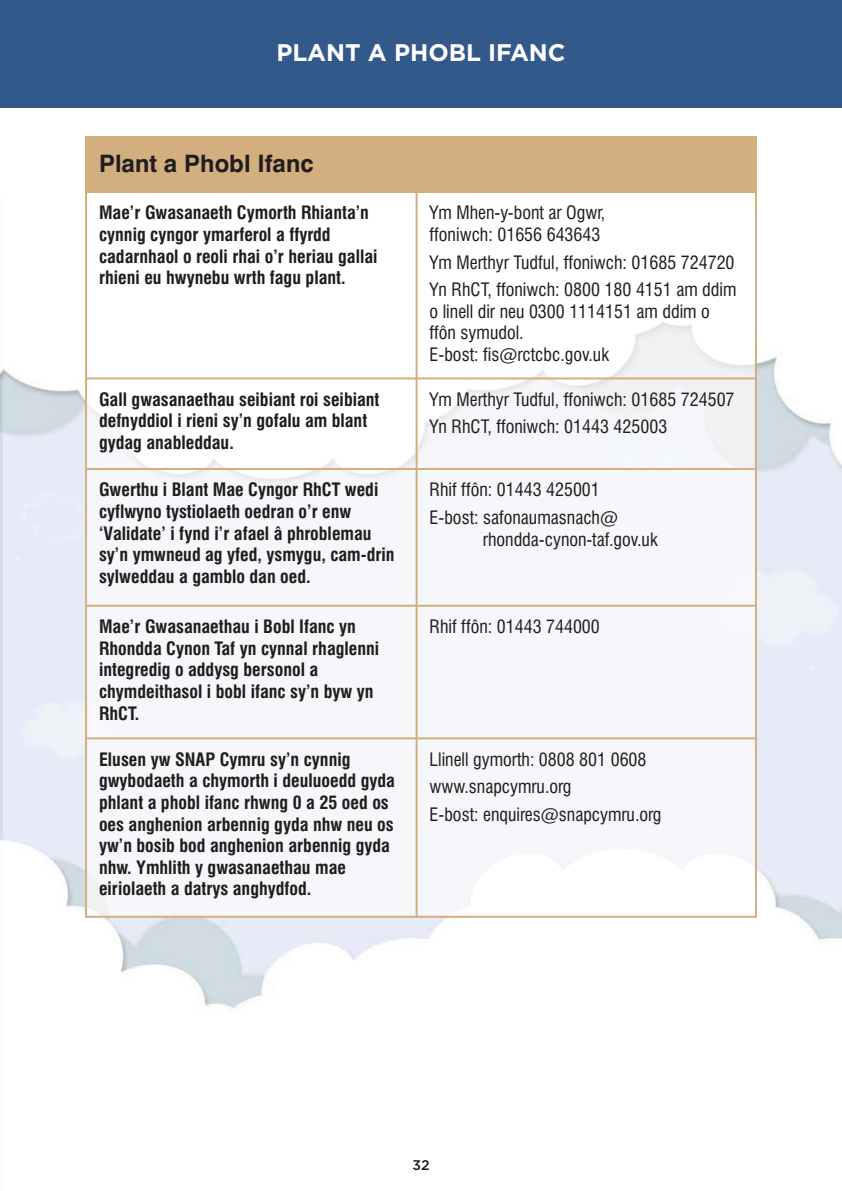
<style>
.page{position:relative;width:842px;height:1191px;background:#fff}
.page>*{position:absolute;margin:0;border:0;box-sizing:border-box;transform-origin:0 0}
.t1{font:700 24px "Gotham";color:#fff}
.t2{font:700 24px "Swiss 721 BT";color:#201d1d}
.t3{font:700 condensed 18px/21.6px "Swiss 721 BT";color:#201d1d}
.t4{font:condensed 18px/27.6px "Swiss 721 BT";color:#201d1d}
.t5{font:500 14px "Gotham";color:#201d1d}
</style>
<div class="page">
<img style="left:0;top:107px;width:842px;height:901px">
<div style="left:0;top:0;width:842px;height:107px;background:#32598a"></div>
<div style="left:85px;top:136px;width:671px;height:56px;background:#d3ae7e"></div>
<img style="left:87px;top:193px;width:329px;height:184px">
<img style="left:418px;top:193px;width:337px;height:184px">
<img style="left:87px;top:379px;width:329px;height:89px">
<img style="left:418px;top:379px;width:337px;height:89px">
<div style="left:87px;top:470px;width:329px;height:135px;background:#f6f7fa"></div>
<div style="left:418px;top:470px;width:337px;height:135px;background:#f6f7fa"></div>
<div style="left:87px;top:607px;width:329px;height:130px;background:#f6f7fa"></div>
<div style="left:418px;top:607px;width:337px;height:130px;background:#f6f7fa"></div>
<div style="left:87px;top:739px;width:329px;height:176px;background:#f6f7fa"></div>
<img style="left:418px;top:739px;width:337px;height:176px">
<hr style="left:85px;top:136px;width:2px;height:781px;background:#d3ae7e">
<hr style="left:416px;top:191px;width:2px;height:726px;background:#d3ae7e">
<hr style="left:755px;top:136px;width:2px;height:781px;background:#d3ae7e">
<hr style="left:85px;top:191px;width:672px;height:2px;background:#d3ae7e">
<hr style="left:85px;top:377px;width:672px;height:2px;background:#d3ae7e">
<hr style="left:85px;top:468px;width:672px;height:2px;background:#d3ae7e">
<hr style="left:85px;top:605px;width:672px;height:2px;background:#d3ae7e">
<hr style="left:85px;top:737px;width:672px;height:2px;background:#d3ae7e">
<hr style="left:85px;top:915px;width:672px;height:2px;background:#d3ae7e">
<h1 class="t1" style="left:276px;top:44px;width:291px">PLANT A PHOBL IFANC</h1>
<h1 class="t2" style="left:99px;top:154px;width:216px">Plant a Phobl Ifanc</h1>
<p class="t3" style="left:99px;top:203px;width:280px">Mae’r Gwasanaeth Cymorth Rhianta’n cynnig cyngor ymarferol a ffyrdd cadarnhaol o reoli rhai o’r heriau gallai rhieni eu hwynebu wrth fagu plant.</p>
<p class="t4" style="left:430px;top:203px;width:177px;line-height:21.6px">Ym Mhen-y-bont ar Ogwr, ffoniwch: 01656 643643</p>
<p class="t4" style="left:430px;top:250px;width:308px">Ym Merthyr Tudful, ffoniwch: 01685 724720<br>Yn RhCT, ffoniwch: 0800 180 4151 am ddim</p>
<p class="t4" style="left:430px;top:302px;width:282px;line-height:21.6px">o linell dir neu 0300 1114151 am ddim o ffôn symudol.<br>E-bost: fis@rctcbc.gov.uk</p>
<p class="t3" style="left:99px;top:390px;width:282px">Gall gwasanaethau seibiant roi seibiant defnyddiol i rieni sy’n gofalu am blant gydag anableddau.</p>
<p class="t4" style="left:430px;top:387px;width:306px">Ym Merthyr Tudful, ffoniwch: 01685 724507<br>Yn RhCT, ffoniwch: 01443 425003</p>
<p class="t3" style="left:99px;top:480px;width:297px">Gwerthu i Blant Mae Cyngor RhCT wedi cyflwyno tystiolaeth oedran o’r enw ‘Validate’ i fynd i’r afael â phroblemau sy’n ymwneud ag yfed, ysmygu, cam-drin sylweddau a gamblo dan oed.</p>
<p class="t4" style="left:430px;top:477px;width:190px">Rhif ffôn: 01443 425001<br>E-bost: safonaumasnach@</p>
<p class="t4" style="left:483px;top:527px;width:176px">rhondda-cynon-taf.gov.uk</p>
<p class="t3" style="left:99px;top:617px;width:282px">Mae’r Gwasanaethau i Bobl Ifanc yn<br>Rhondda Cynon Taf yn cynnal rhaglenni integredig o addysg bersonol a chymdeithasol i bobl ifanc sy’n byw yn<br>RhCT.</p>
<p class="t4" style="left:430px;top:614px;width:172px">Rhif ffôn: 01443 744000</p>
<p class="t3" style="left:99px;top:750px;width:297px">Elusen yw SNAP Cymru sy’n cynnig gwybodaeth a chymorth i deuluoedd gyda phlant a phobl ifanc rhwng 0 a 25 oed os oes anghenion arbennig gyda nhw neu os yw’n bosib bod anghenion arbennig gyda nhw. Ymhlith y gwasanaethau mae eiriolaeth a datrys anghydfod.</p>
<p class="t4" style="left:430px;top:747px;width:233px">Llinell gymorth: 0808 801 0608 www.snapcymru.org<br>E-bost: enquires@snapcymru.org</p>
<p class="t5" style="left:412px;top:1156px;width:19px">32</p>
</div>
